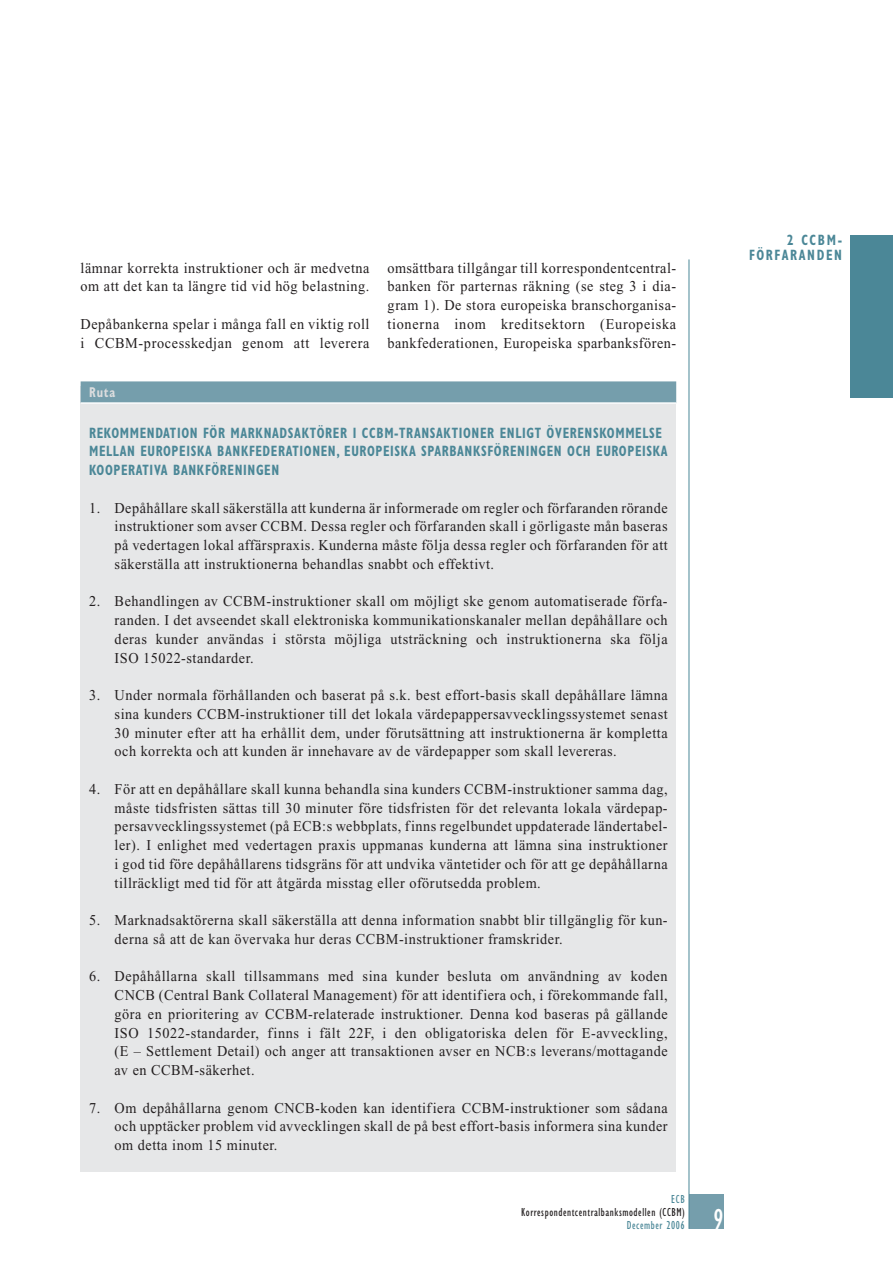
<style>
.page{position:relative;width:893px;height:1263px;background:#fff}
.page>*{position:absolute;margin:0;border:0;box-sizing:border-box;transform-origin:0 0}
.t1{font:condensed 30px "Gill Sans";color:#fff;scale:.95 1}
.t2{font:15px/18.8px "Times New Roman";letter-spacing:.035em;color:#231f20;text-align:justify;scale:.95 1}
.t3{font:700 condensed 15px/18.8px "Gill Sans";letter-spacing:.05em;color:#4b8797;scale:.85 1}
.t4{font:700 condensed 15px/15px "Gill Sans";letter-spacing:.13em;color:#4b8797;text-align:right;scale:.85 1}
.t5{font:700 condensed 14.25px "Gill Sans";color:#dcddde;scale:.85 1}
.t6{font:condensed 12px "Gill Sans";letter-spacing:.05em;color:#231f20;scale:.95 1}
.t7{font:condensed 12px "Gill Sans";letter-spacing:.05em;color:#4b8797;scale:.95 1}
</style>
<div class="page">
<div style="left:689px;top:1195px;width:34px;height:34px;background:#759eac"></div>
<hr style="left:688px;top:259px;width:1px;height:970px;background:#4b8797">
<div style="left:850px;top:235px;width:42px;height:162px;background:#4b8797"></div>
<div style="left:81px;top:386px;width:595px;height:785px;background:#e6e7e8"></div>
<div style="left:81px;top:381px;width:595px;height:22px;background:#759eac"></div>
<hr style="left:81px;top:402px;width:595px;height:2px;background:#fff">
<p class="t2" style="left:81px;top:260px;width:305px">lämnar korrekta instruktioner och är medvetna om att det kan ta längre tid vid hög belastning.</p>
<p class="t2" style="left:81px;top:316px;width:305px">Depåbankerna spelar i många fall en viktig roll i CCBM-processkedjan genom att leverera</p>
<p class="t2" style="left:387px;top:260px;width:305px">omsättbara tillgångar till korrespondentcentral&shy;banken för parternas räkning (se steg 3 i dia&shy;gram 1). De stora europeiska branschorganisa&shy;tionerna inom kreditsektorn (Europeiska bankfederationen, Europeiska sparbanksfören-</p>
<p class="t5" style="left:89px;top:387px;width:32px">Ruta</p>
<p class="t3" style="left:89px;top:425px;width:682px">REKOMMENDATION FÖR MARKNADSAKTÖRER I CCBM-TRANSAKTIONER ENLIGT ÖVERENSKOMMELSE<br>MELLAN EUROPEISKA BANKFEDERATIONEN, EUROPEISKA SPARBANKSFÖRENINGEN OCH EUROPEISKA<br>KOOPERATIVA BANKFÖRENINGEN</p>
<p class="t2" style="left:115px;top:500px;width:583px;text-indent:-26px">1. Depåhållare skall säkerställa att kunderna är informerade om regler och förfaranden rörande instruktioner som avser CCBM. Dessa regler och förfaranden skall i görligaste mån baseras på vedertagen lokal affärspraxis. Kunderna måste följa dessa regler och förfaranden för att säkerställa att instruktionerna behandlas snabbt och effektivt.</p>
<p class="t2" style="left:115px;top:593px;width:583px;text-indent:-26px">2. Behandlingen av CCBM-instruktioner skall om möjligt ske genom automatiserade förfa&shy;randen. I det avseendet skall elektroniska kommunikationskanaler mellan depåhållare och deras kunder användas i största möjliga utsträckning och instruktionerna ska följa ISO 15022-standarder.</p>
<p class="t2" style="left:115px;top:687px;width:583px;text-indent:-26px">3. Under normala förhållanden och baserat på s.k. best effort-basis skall depåhållare lämna sina kunders CCBM-instruktioner till det lokala värdepappersavvecklingssystemet senast 30 minuter efter att ha erhållit dem, under förutsättning att instruktionerna är kompletta och korrekta och att kunden är innehavare av de värdepapper som skall levereras.</p>
<p class="t2" style="left:115px;top:781px;width:583px;text-indent:-26px">4. För att en depåhållare skall kunna behandla sina kunders CCBM-instruktioner samma dag, måste tidsfristen sättas till 30 minuter före tidsfristen för det relevanta lokala värdepap&shy;persavvecklingssystemet (på ECB:s webbplats, finns regelbundet uppdaterade ländertabel&shy;ler). I enlighet med vedertagen praxis uppmanas kunderna att lämna sina instruktioner i god tid före depåhållarens tidsgräns för att undvika väntetider och för att ge depåhållarna tillräckligt med tid för att åtgärda misstag eller oförutsedda problem.</p>
<p class="t2" style="left:115px;top:912px;width:583px;text-indent:-26px">5. Marknadsaktörerna skall säkerställa att denna information snabbt blir tillgänglig för kun&shy;derna så att de kan övervaka hur deras CCBM-instruktioner framskrider.</p>
<p class="t2" style="left:115px;top:968px;width:583px;text-indent:-26px">6. Depåhållarna skall tillsammans med sina kunder besluta om användning av koden CNCB (Central Bank Collateral Management) för att identifiera och, i förekommande fall, göra en prioritering av CCBM-relaterade instruktioner. Denna kod baseras på gällande ISO 15022-standarder, finns i fält 22F, i den obligatoriska delen för E-avveckling, (E – Settlement Detail) och anger att transaktionen avser en NCB:s leverans/mottagande av en CCBM-säkerhet.</p>
<p class="t2" style="left:115px;top:1100px;width:583px;text-indent:-26px">7. Om depåhållarna genom CNCB-koden kan identifiera CCBM-instruktioner som sådana och upptäcker problem vid avvecklingen skall de på best effort-basis informera sina kunder om detta inom 15 minuter.</p>
<p class="t7" style="left:671px;top:1195px;width:16px">ECB</p>
<p class="t6" style="left:521px;top:1208px;width:174px">Korrespondentcentralbanksmodellen (CCBM)</p>
<p class="t7" style="left:626px;top:1221px;width:62px">December 2006</p>
<p class="t4" style="left:749px;top:234px;width:111px">2 CCBM-<br>FÖRFARANDEN</p>
<h1 class="t1" style="left:713px;top:1208px;width:12px">9</h1>
</div>
